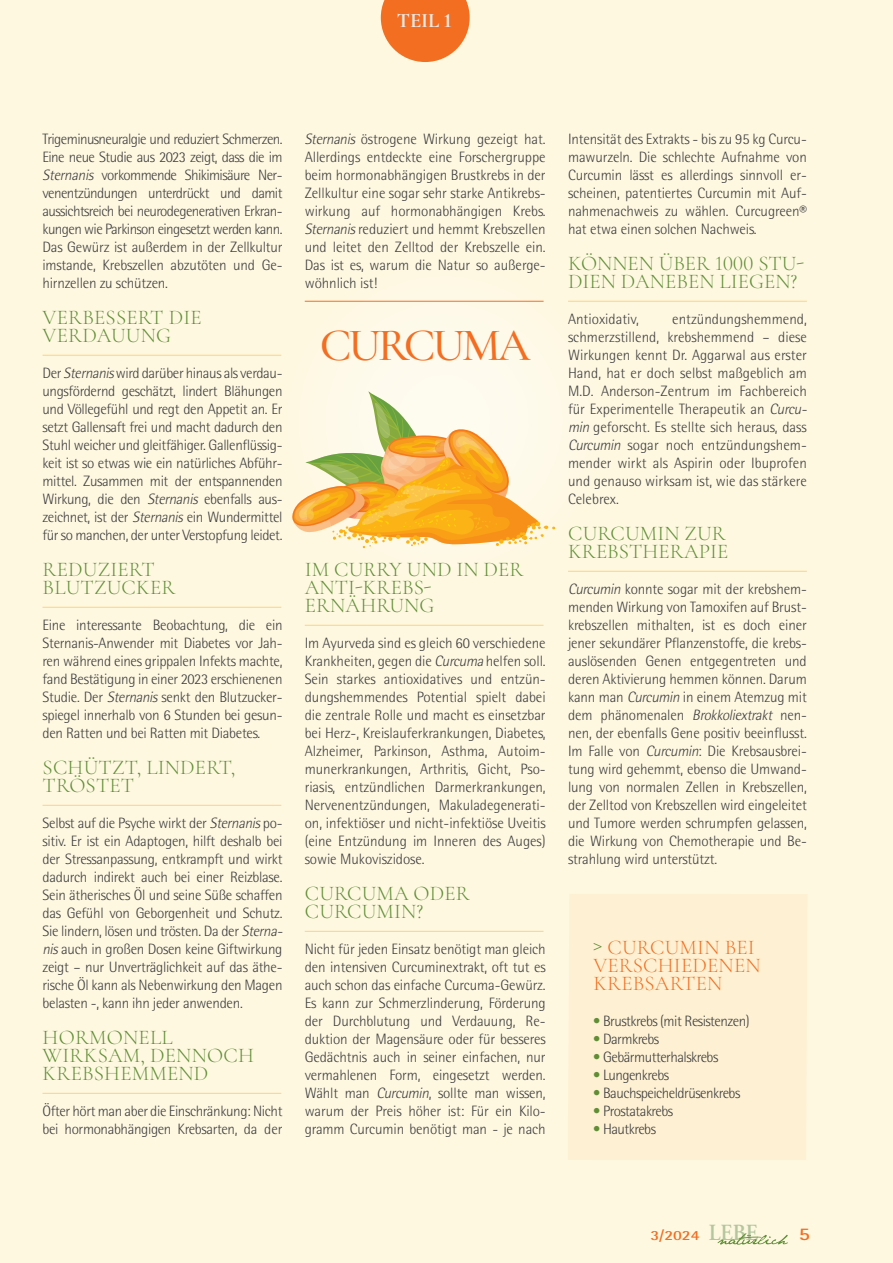
<style>
.page{position:relative;width:893px;height:1263px;background:#fef8e1}
.page>*{position:absolute;margin:0;border:0;box-sizing:border-box;transform-origin:0 0}
.fließtext{font:500 46.5px "Cormorant Garamond";letter-spacing:-.07em;color:#f36e21}
.fließtext-2{font:300 21px/18px "Cormorant Garamond";letter-spacing:.005em;color:#608e35}
.fließtext-3{font:300 21px "Cormorant Garamond";letter-spacing:.01em;color:#f36e21}
.fließtext-4{font:700 20.7px "Cormorant Garamond";color:#efeae7}
.t1{font:700 17.85px "Rotis Sans Serif Std";color:#f36e21;scale:1.18 1}
.fließtext-5{font:300 15px/18px "Rotis Semi Sans Std";letter-spacing:-.02em;color:#3e3e3f;text-align:justify}
.fließtext-6{font:300 15px/18px "Rotis Semi Sans Std";color:#3e3e3f}
.t2{font:700 14.1px "Rotis Semi Sans Std";color:#f36e21;scale:1.18 1}
.s1{font-style:italic}
.s2{font-weight:400;font-size:22.5px;color:#608e35}
.s3{color:#608e35}
.s4{font-family:"Adobe Garamond Pro";font-weight:600;font-size:23.1px;color:#b4c69d}
</style>
<div class="page">
<div style="left:281px;top:258px;width:327px;height:327px;background:#fef9e5;border-radius:50%"></div>
<hr style="left:305px;top:301px;width:239px;height:1px;background:#f36e21">
<hr style="left:305px;top:625px;width:239px;height:1px;background:#fed282">
<hr style="left:305px;top:931px;width:239px;height:1px;background:#fed282">
<hr style="left:568px;top:301px;width:239px;height:1px;background:#fed282">
<hr style="left:568px;top:571px;width:239px;height:1px;background:#fed282">
<hr style="left:43px;top:355px;width:238px;height:1px;background:#fed282">
<hr style="left:43px;top:607px;width:238px;height:1px;background:#fed282">
<hr style="left:43px;top:805px;width:238px;height:1px;background:#fed282">
<hr style="left:43px;top:1093px;width:238px;height:1px;background:#fed282">
<div style="left:568px;top:894px;width:239px;height:266px;background:#fef1d3"></div>
<svg style="left:292px;top:391px;width:263px;height:157px"></svg>
<svg style="left:718px;top:1233px;width:70px;height:12px"></svg>
<svg style="left:381px;top:0;width:89px;height:62px"></svg>
<p class="fließtext-4" style="left:397px;top:8px;width:57px">TEIL 1</p>
<p class="fließtext-5" style="left:43px;top:130px;width:242px">Trigeminusneuralgie und reduziert Schmerzen.<br>Eine neue Studie aus 2023 zeigt, dass die im <span class="s1">Sternanis</span> vorkommende Shikimisäure Ner&shy;venentzündungen unterdrückt und damit aussichtsreich bei neurodegenerativen Erkran&shy;kungen wie Parkinson eingesetzt werden kann.</p>
<p class="fließtext-5" style="left:43px;top:238px;width:241px">Das Gewürz ist außerdem in der Zellkultur imstande, Krebszellen abzutöten und Ge&shy;hirnzellen zu schützen.</p>
<p class="fließtext-2" style="left:43px;top:308px;width:161px">VERBESSERT DIE<br>VERDAUUNG</p>
<p class="fließtext-5" style="left:43px;top:364px;width:242px">Der <span class="s1">Sternanis</span>wird darüber hinaus als verdau&shy;ungsfördernd geschätzt, lindert Blähungen und Völlegefühl und regt den Appetit an. Er setzt Gallensaft frei und macht dadurch den Stuhl weicher und gleitfähiger. Gallenflüssig&shy;keit ist so etwas wie ein natürliches Abführ&shy;mittel. Zusammen mit der entspannenden Wirkung, die den <span class="s1">Sternanis</span> ebenfalls aus&shy;zeichnet, ist der <span class="s1">Sternanis</span> ein Wundermittel für so manchen, der unter Verstopfung leidet.</p>
<p class="fließtext-2" style="left:43px;top:560px;width:134px">REDUZIERT<br>BLUTZUCKER</p>
<p class="fließtext-5" style="left:43px;top:616px;width:242px">Eine interessante Beobachtung, die ein Sternanis-Anwender mit Diabetes vor Jah&shy;ren während eines grippalen Infekts machte, fand Bestätigung in einer 2023 erschienenen Studie. Der <span class="s1">Sternanis</span> senkt den Blutzucker&shy;spiegel innerhalb von 6 Stunden bei gesun&shy;den Ratten und bei Ratten mit Diabetes.</p>
<p class="fließtext-2" style="left:43px;top:758px;width:194px">SCHÜTZT, LINDERT,<br>TRÖSTET</p>
<p class="fließtext-5" style="left:43px;top:814px;width:245px;text-align:left">Selbst auf die Psyche wirkt der <span class="s1">Sternanis</span>po&shy;sitiv. Er ist ein Adaptogen, hilft deshalb bei der Stressanpassung, entkrampft und wirkt dadurch indirekt auch bei einer Reizblase.<br>Sein ätherisches Öl und seine Süße schaffen das Gefühl von Geborgenheit und Schutz.<br>Sie lindern, lösen und trösten. Da der <span class="s1">Sterna&shy;nis</span>auch in großen Dosen keine Giftwirkung zeigt – nur Unverträglichkeit auf das äthe&shy;rische Öl kann als Nebenwirkung den Magen belasten -, kann ihn jeder anwenden.</p>
<p class="fließtext-2" style="left:43px;top:1028px;width:131px">HORMONELL</p>
<p class="fließtext-2" style="left:43px;top:1046px;width:213px">WIRKSAM, DENNOCH<br>KREBSHEMMEND</p>
<p class="fließtext-5" style="left:43px;top:1102px;width:241px">Öfter hört man aber die Einschränkung: Nicht bei hormonabhängigen Krebsarten, da der</p>
<p class="fließtext-5" style="left:305px;top:130px;width:242px"><span class="s1">Sternanis</span> östrogene Wirkung gezeigt hat.<br>Allerdings entdeckte eine Forschergruppe beim hormonabhängigen Brustkrebs in der Zellkultur eine sogar sehr starke Antikrebs&shy;wirkung auf hormonabhängigen Krebs.<br><span class="s1">Sternanis</span>reduziert und hemmt Krebszellen und leitet den Zelltod der Krebszelle ein.<br>Das ist es, warum die Natur so außerge&shy;wöhnlich ist!</p>
<p class="fließtext" style="left:320px;top:317px;width:212px">CURCUMA</p>
<p class="fließtext-2" style="left:305px;top:560px;width:220px">IM CURRY UND IN DER<br>ANTI-KREBS-</p>
<p class="fließtext-2" style="left:305px;top:596px;width:131px">ERNÄHRUNG</p>
<p class="fließtext-5" style="left:305px;top:634px;width:242px">Im Ayurveda sind es gleich 60 verschiedene Krankheiten, gegen die <span class="s1">Curcuma</span>helfen soll.<br>Sein starkes antioxidatives und entzün&shy;dungshemmendes Potential spielt dabei die zentrale Rolle und macht es einsetzbar bei Herz-, Kreislauferkrankungen, Diabetes, Alzheimer, Parkinson, Asthma, Autoim&shy;munerkrankungen, Arthritis, Gicht, Pso&shy;riasis, entzündlichen Darmerkrankungen, Nervenentzündungen, Makuladegenerati&shy;on, infektiöser und nicht-infektiöse Uveitis (eine Entzündung im Inneren des Auges) sowie Mukoviszidose.</p>
<p class="fließtext-2" style="left:305px;top:884px;width:166px">CURCUMA ODER<br>CURCUMIN?</p>
<p class="fließtext-5" style="left:305px;top:940px;width:242px">Nicht für jeden Einsatz benötigt man gleich den intensiven Curcuminextrakt, oft tut es auch schon das einfache Curcuma-Gewürz.<br>Es kann zur Schmerzlinderung, Förderung der Durchblutung und Verdauung, Re&shy;duktion der Magensäure oder für besseres Gedächtnis auch in seiner einfachen, nur vermahlenen Form, eingesetzt werden.<br>Wählt man <span class="s1">Curcumin</span>, sollte man wissen, warum der Preis höher ist: Für ein Kilo&shy;gramm Curcumin benötigt man - je nach</p>
<p class="fließtext-5" style="left:568px;top:130px;width:240px">Intensität des Extrakts - bis zu 95 kg Curcu&shy;mawurzeln. Die schlechte Aufnahme von Curcumin lässt es allerdings sinnvoll er&shy;scheinen, patentiertes Curcumin mit Auf&shy;nahmenachweis zu wählen. Curcugreen® hat etwa einen solchen Nachweis.</p>
<p class="fließtext-2" style="left:568px;top:254px;width:237px">KÖNNEN ÜBER 1000 STU-<br>DIEN DANEBEN LIEGEN?</p>
<p class="fließtext-6" style="left:568px;top:310px;width:72px">Antioxidativ,</p>
<p class="fließtext-6" style="left:568px;top:310px;width:243px;text-indent:104px">entzündungshemmend, schmerzstillend, krebshemmend – diese Wirkungen kennt Dr. Aggarwal aus erster Hand, hat er doch selbst maßgeblich am M.D. Anderson-Zentrum im Fachbereich für Experimentelle Therapeutik an <span class="s1">Curcu&shy;min</span> geforscht. Es stellte sich heraus, dass <span class="s1">Curcumin</span> sogar noch entzündungshem&shy;mender wirkt als Aspirin oder Ibuprofen und genauso wirksam ist, wie das stärkere Celebrex.</p>
<p class="fließtext-2" style="left:568px;top:524px;width:162px">CURCUMIN ZUR<br>KREBSTHERAPIE</p>
<p class="fließtext-5" style="left:568px;top:580px;width:240px"><span class="s1">Curcumin</span> konnte sogar mit der krebshem&shy;menden Wirkung von Tamoxifen auf Brust&shy;krebszellen mithalten, ist es doch einer jener sekundärer Pflanzenstoffe, die krebs&shy;auslösenden Genen entgegentreten und deren Aktivierung hemmen können. Darum kann man <span class="s1">Curcumin</span> in einem Atemzug mit dem phänomenalen <span class="s1">Brokkoliextrakt</span> nen&shy;nen, der ebenfalls Gene positiv beeinflusst.<br>Im Falle von <span class="s1">Curcumin</span>: Die Krebsausbrei&shy;tung wird gehemmt, ebenso die Umwand&shy;lung von normalen Zellen in Krebszellen, der Zelltod von Krebszellen wird eingeleitet und Tumore werden schrumpfen gelassen, die Wirkung von Chemotherapie und Be&shy;strahlung wird unterstützt.</p>
<p class="fließtext-3" style="left:593px;top:935px;width:163px"><span class="s2">&gt;</span> CURCUMIN BEI</p>
<p class="fließtext-3" style="left:593px;top:953px;width:169px">VERSCHIEDENEN</p>
<p class="fließtext-3" style="left:593px;top:971px;width:131px">KREBSARTEN</p>
<p class="fließtext-5" style="left:593px;top:1012px;width:158px"><span class="s3">•</span> Brustkrebs (mit Resistenzen)</p>
<p class="fließtext-5" style="left:593px;top:1030px;width:67px"><span class="s3">•</span> Darmkrebs</p>
<p class="fließtext-5" style="left:593px;top:1048px;width:127px"><span class="s3">•</span> Gebärmutterhalskrebs</p>
<p class="fließtext-5" style="left:593px;top:1066px;width:77px"><span class="s3">•</span> Lungenkrebs</p>
<p class="fließtext-5" style="left:593px;top:1084px;width:149px"><span class="s3">•</span> Bauchspeicheldrüsenkrebs</p>
<p class="fließtext-5" style="left:593px;top:1102px;width:81px"><span class="s3">•</span> Prostatakrebs</p>
<p class="fließtext-5" style="left:593px;top:1120px;width:64px"><span class="s3">•</span> Hautkrebs</p>
<p class="t2" style="left:650px;top:1226px;width:93px">3/2024 <span class="s4">LEBE</span></p>
<p class="t1" style="left:799px;top:1222px;width:11px">5</p>
</div>
